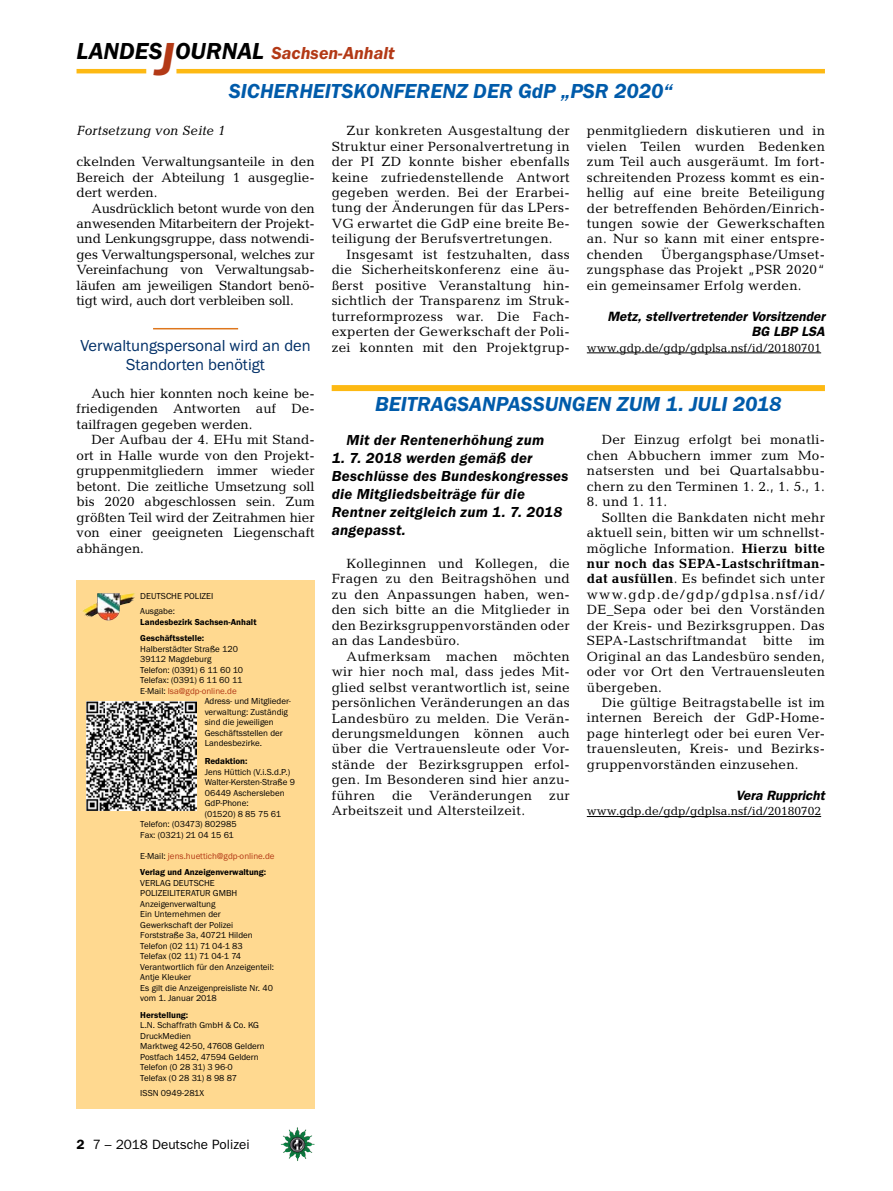
<style>
.page{position:relative;width:893px;height:1191px;background:#fff}
.page>*{position:absolute;margin:0;border:0;box-sizing:border-box;transform-origin:0 0}
.t1{font:italic 600 21px "Franklin Gothic Itc T";color:#005baa}
.t2{font:italic 600 18px "Franklin Gothic Itc T";color:#b33916}
.t3{font:16.5px/19.5px "Franklin Gothic Itc T";color:#002f67;text-align:center}
.t4{font:italic 600 15px/18px "Franklin Gothic Itc T";letter-spacing:.02em;color:#000}
.t5{font:13.5px/15.5px "Candida";letter-spacing:.02em;color:#000;text-align:justify}
.t6{font:italic 600 13.5px/15.5px "Franklin Gothic";color:#000;text-align:right}
.t7{font:700 13.5px "Candida";letter-spacing:.02em;color:#000}
.t8{font:13.5px "Candida";letter-spacing:.09em;color:#000}
.t9{font:13.5px "Franklin Gothic";color:#000}
.t10{font:italic 13.5px "Candida";color:#000}
.t11{font:12px "Candida";color:#000}
.t12{font:9px/10.5px "Franklin Gothic Itc T";color:#000}
.t13{font:600 9px/16.5px "Franklin Gothic Itc T";color:#000}
.t14{font:9px "Franklin Gothic Itc T";color:#b33916}
.s1{font-size:24px;color:#000}
.s2{font-size:48px}
.s3{font-weight:700}
.s4{color:#000}
.s5{font-weight:400}
.s6{font-weight:400;color:#b33916}
.s7{font-weight:600}
</style>
<div class="page">
<hr style="left:77px;top:69px;width:69px;height:4px;background:#fdb913">
<hr style="left:176px;top:69px;width:649px;height:4px;background:#fdb913">
<img style="left:281px;top:1128px;width:16px;height:24px">
<div style="left:77px;top:580px;width:238px;height:529px;background:#ffd990"></div>
<img style="left:80px;top:593px;width:55px;height:19px">
<img style="left:87px;top:701px;width:109px;height:110px">
<hr style="left:153px;top:328px;width:85px;height:1px;background:#de761c">
<hr style="left:587px;top:352px;width:234px;height:1px;background:#000">
<div style="left:332px;top:385px;width:493px;height:6px;background:#fdb913"></div>
<hr style="left:587px;top:816px;width:234px;height:1px;background:#000">
<h2 class="t2" style="left:77px;top:42px;width:320px"><span class="s1">LANDES</span><span class="s2">J</span><span class="s1">OURNAL</span> Sachsen-Anhalt</h2>
<h1 class="t1" style="left:229px;top:79px;width:445px">Sicherheitskonferenz der GdP „PSR 2020“</h1>
<p class="t10" style="left:77px;top:123px;width:150px">Fortsetzung von Seite 1</p>
<p class="t5" style="left:332px;top:123px;width:240px;text-indent:15px">Zur konkreten Ausgestaltung der Struktur einer Personalvertretung in der PI ZD konnte bisher ebenfalls keine zufriedenstellende Antwort gegeben werden. Bei der Erarbei&shy;tung der Änderungen für das LPers-VG erwartet die GdP eine breite Be&shy;teiligung der Berufsvertretungen.</p>
<p class="t5" style="left:332px;top:246px;width:240px;text-indent:15px">Insgesamt ist festzuhalten, dass die Sicherheitskonferenz eine äu&shy;ßerst positive Veranstaltung hin&shy;sichtlich der Transparenz im Struk&shy;turreformprozess war. Die Fach&shy;experten der Gewerkschaft der Poli&shy;zei konnten mit den Projektgrup-</p>
<p class="t5" style="left:587px;top:123px;width:240px">penmitgliedern diskutieren und in vielen Teilen wurden Bedenken zum Teil auch ausgeräumt. Im fort&shy;schreitenden Prozess kommt es ein&shy;hellig auf eine breite Beteiligung der betreffenden Behörden/Einrich&shy;tungen sowie der Gewerkschaften an. Nur so kann mit einer entspre&shy;chenden</p>
<p class="t5" style="left:77px;top:154px;width:240px">ckelnden Verwaltungsanteile in den Bereich der Abteilung 1 ausgeglie&shy;dert werden.</p>
<p class="t5" style="left:77px;top:200px;width:240px;text-indent:15px">Ausdrücklich betont wurde von den anwesenden Mitarbeitern der Projekt&shy;und Lenkungsgruppe, dass notwendi&shy;ges Verwaltungspersonal, welches zur Vereinfachung von Verwaltungsab&shy;läufen am jeweiligen Standort benö&shy;tigt wird, auch dort verbleiben soll.</p>
<p class="t3" style="left:80px;top:335px;width:232px">Verwaltungspersonal wird an den<br>Standorten benötigt</p>
<p class="t5" style="left:77px;top:386px;width:240px;text-indent:15px">Auch hier konnten noch keine be&shy;friedigenden Antworten auf De&shy;tailfragen gegeben werden.</p>
<p class="t5" style="left:77px;top:432px;width:240px;text-indent:15px">Der Aufbau der 4. EHu mit Stand&shy;ort in Halle wurde von den Projekt&shy;gruppenmitgliedern immer wieder betont. Die zeitliche Umsetzung soll bis 2020 abgeschlossen sein. Zum größten Teil wird der Zeitrahmen hier von einer geeigneten Liegenschaft abhängen.</p>
<p class="t5" style="left:587px;top:246px;width:240px;text-indent:74px">Übergangsphase/Umset&shy;zungsphase das Projekt „PSR 2020“ ein gemeinsamer Erfolg werden.</p>
<p class="t6" style="left:607px;top:308px;width:219px">Metz, stellvertretender Vorsitzender<br>BG LBP LSA</p>
<p class="t11" style="left:587px;top:341px;width:236px">www.gdp.de/gdp/gdplsa.nsf/id/20180701</p>
<h1 class="t1" style="left:375px;top:392px;width:160px">Beitragsanpassun</h1>
<h1 class="t1" style="left:572px;top:392px;width:211px">gen zum 1. Juli 2018</h1>
<p class="t5" style="left:587px;top:432px;width:240px;text-indent:15px">Der Einzug erfolgt bei monatli&shy;chen Abbuchern immer zum Mo&shy;natsersten und bei Quartalsabbu&shy;chern zu den Terminen 1. 2., 1. 5., 1.</p>
<p class="t5" style="left:587px;top:494px;width:82px">8. und 1. 11.</p>
<p class="t5" style="left:602px;top:509px;width:225px">Sollten die Bankdaten nicht mehr</p>
<p class="t5" style="left:587px;top:525px;width:240px">aktuell sein, bitten wir um schnellst-</p>
<p class="t5" style="left:587px;top:540px;width:240px">mögliche Information. <span class="s3">Hierzu bitte</span></p>
<p class="t7" style="left:587px;top:555px;width:240px">nur noch das SEPA-Lastschriftman-</p>
<p class="t5" style="left:587px;top:571px;width:240px"><span class="s3">dat ausfüllen</span>. Es befindet sich unter</p>
<p class="t8" style="left:587px;top:586px;width:239px">www.gdp.de/gdp/gdplsa.nsf/id/</p>
<p class="t5" style="left:587px;top:602px;width:240px">DE_Sepa oder bei den Vorständen</p>
<p class="t5" style="left:587px;top:617px;width:240px">der Kreis- und Bezirksgruppen. Das</p>
<p class="t5" style="left:587px;top:633px;width:240px">SEPA-Lastschriftmandat bitte im</p>
<p class="t5" style="left:587px;top:648px;width:240px">Original an das Landesbüro senden,</p>
<p class="t5" style="left:587px;top:664px;width:240px">oder vor Ort den Vertrauensleuten</p>
<p class="t5" style="left:587px;top:679px;width:77px">übergeben.</p>
<p class="t5" style="left:602px;top:694px;width:225px">Die gültige Beitragstabelle ist im</p>
<p class="t5" style="left:587px;top:710px;width:240px">internen Bereich der GdP-Home-</p>
<p class="t5" style="left:587px;top:725px;width:240px">page hinterlegt oder bei euren Ver-</p>
<p class="t5" style="left:587px;top:741px;width:240px">trauensleuten, Kreis- und Bezirks-</p>
<p class="t5" style="left:587px;top:756px;width:213px">gruppenvorständen einzusehen.</p>
<p class="t6" style="left:736px;top:787px;width:91px">Vera Ruppricht</p>
<p class="t11" style="left:587px;top:804px;width:236px">www.gdp.de/gdp/gdplsa.nsf/id/20180702</p>
<p class="t4" style="left:347px;top:431px;width:199px">Mit der Rentenerhöhung zum</p>
<p class="t4" style="left:332px;top:449px;width:238px">1. 7. 2018 werden gemäß der<br>Beschlüsse des Bundeskongresses die Mitgliedsbeiträge für die<br>Rentner zeitgleich zum 1. 7. 2018 angepasst.</p>
<p class="t5" style="left:332px;top:556px;width:240px;text-indent:15px">Kolleginnen und Kollegen, die Fragen zu den Beitragshöhen und zu den Anpassungen haben, wen&shy;den sich bitte an die Mitglieder in den Bezirksgruppenvorständen oder an das Landesbüro.</p>
<p class="t5" style="left:332px;top:648px;width:240px;text-indent:15px">Aufmerksam machen möchten wir hier noch mal, dass jedes Mit&shy;glied selbst verantwortlich ist, seine persönlichen Veränderungen an das Landesbüro zu melden. Die Verän&shy;derungsmeldungen können auch über die Vertrauensleute oder Vor&shy;stände der Bezirksgruppen erfol&shy;gen. Im Besonderen sind hier anzu&shy;führen</p>
<p class="t12" style="left:140px;top:589px;width:75px;line-height:14.7px">DEUTSCHE POLIZEI<br>Ausgabe:</p>
<p class="t13" style="left:140px;top:613px;width:118px">Landesbezirk Sachsen-Anhalt<br>Geschäftsstelle:</p>
<p class="t12" style="left:140px;top:643px;width:99px">Halberstädter Straße 120</p>
<p class="t12" style="left:140px;top:653px;width:73px">39112 Magdeburg</p>
<p class="t12" style="left:140px;top:664px;width:104px">Telefon: (0391) 6 11 60 10</p>
<p class="t12" style="left:140px;top:674px;width:104px">Telefax: (0391) 6 11 60 11</p>
<p class="t14" style="left:140px;top:685px;width:98px"><span class="s4">E-Mail:</span> lsa@gdp-online.de</p>
<p class="t12" style="left:205px;top:695px;width:88px">Adress- und Mitglieder-</p>
<p class="t12" style="left:205px;top:706px;width:85px">verwaltung: Zuständig</p>
<p class="t12" style="left:205px;top:716px;width:71px">sind die jeweiligen</p>
<p class="t12" style="left:205px;top:727px;width:80px">Geschäftsstellen der</p>
<p class="t12" style="left:205px;top:737px;width:59px">Landesbezirke.</p>
<p class="t13" style="left:205px;top:752px;width:44px">Redaktion:</p>
<p class="t12" style="left:205px;top:766px;width:87px">Jens Hüttich (V.i.S.d.P.)</p>
<p class="t12" style="left:205px;top:776px;width:92px">Walter-Kersten-Straße 9</p>
<p class="t12" style="left:205px;top:787px;width:81px">06449 Aschersleben</p>
<p class="t12" style="left:205px;top:797px;width:46px">GdP-Phone:</p>
<p class="t12" style="left:205px;top:808px;width:78px">(01520) 8 85 75 61</p>
<p class="t12" style="left:140px;top:818px;width:98px">Telefon: (03473) 802985</p>
<p class="t12" style="left:140px;top:829px;width:95px">Fax: (0321) 21 04 15 61</p>
<p class="t13" style="left:140px;top:847px;width:136px"><span class="s5">E-Mail:</span> <span class="s6">jens.huettich@gdp-online.de<br></span>Verlag und Anzeigenverwaltung:</p>
<p class="t12" style="left:140px;top:877px;width:135px">VERLAG DEUTSCHE<br>POLIZEILITERATUR GMBH<br>Anzeigenverwaltung<br>Ein Unternehmen der<br>Gewerkschaft der Polizei<br>Forststraße 3a, 40721 Hilden<br>Telefon (02 11) 71 04-1 83<br>Telefax (02 11) 71 04-1 74<br>Verantwortlich für den Anzeigenteil:<br>Antje Kleuker<br>Es gilt die Anzeigenpreisliste Nr. 40 vom 1. Januar 2018</p>
<p class="t13" style="left:140px;top:1006px;width:50px">Herstellung:</p>
<p class="t12" style="left:140px;top:1019px;width:126px">L.N. Schaffrath GmbH &amp; Co. KG<br>DruckMedien<br>Marktweg 42-50, 47608 Geldern<br>Postfach 1452, 47594 Geldern<br>Telefon (0 28 31) 3 96-0<br>Telefax (0 28 31) 8 98 87</p>
<p class="t12" style="left:140px;top:1087px;width:65px">ISSN 0949-281X</p>
<p class="t5" style="left:392px;top:787px;width:22px">die</p>
<p class="t5" style="left:429px;top:787px;width:104px">Veränderungen</p>
<p class="t5" style="left:549px;top:787px;width:22px">zur</p>
<p class="t5" style="left:332px;top:803px;width:195px">Arbeitszeit und Altersteilzeit.</p>
<p class="t9" style="left:77px;top:1136px;width:175px"><span class="s7">2</span> 7 – 2018 Deutsche Polizei</p>
</div>
